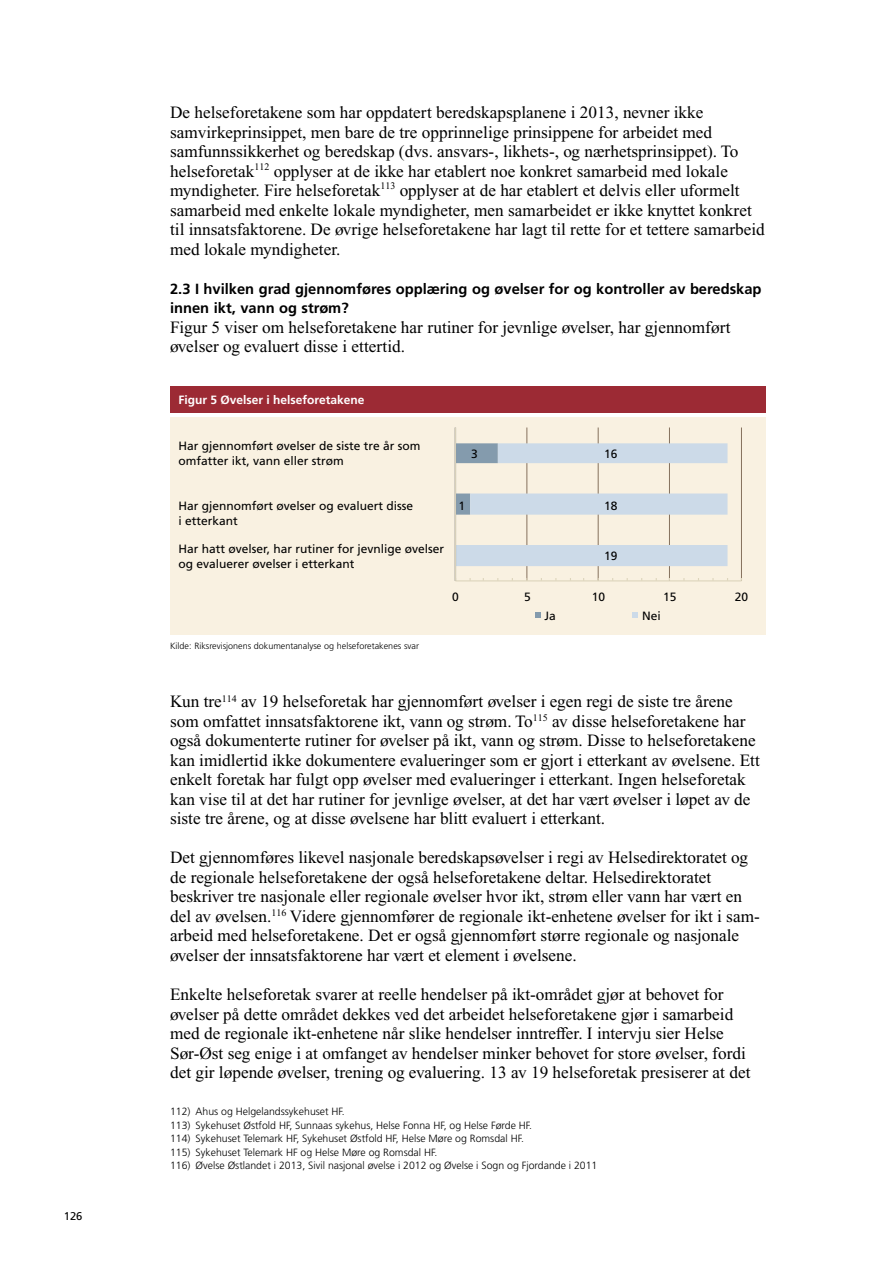
<style>
.page{position:relative;width:893px;height:1263px;background:#fff}
.page>*{position:absolute;margin:0;border:0;box-sizing:border-box;transform-origin:0 0}
.Brtekst{font:17.25px/19.5px "Times New Roman PS Std";color:#000}
.t1{font:700 14.7px/19.5px "Frutiger LT Std";color:#000}
.t2{font:12px/15px "Frutiger LT Std";color:#000}
.Figurtittel{font:700 12px "Frutiger LT Std";color:#fff}
.t3{font:11.25px "Frutiger LT Std";color:#000}
.Fotnoter{font:300 10.5px "Frutiger LT Std";color:#000}
.Kildehenvisning{font:300 9px "Frutiger LT Std";color:#000}
</style>
<div class="page">
<div style="left:170px;top:387px;width:595px;height:26px;background:#9c2a34"></div>
<div style="left:170px;top:417px;width:595px;height:218px;background:#f9f1e1"></div>
<hr style="left:527px;top:427px;width:1px;height:154px;background:#85715d">
<hr style="left:598px;top:427px;width:1px;height:154px;background:#85715d">
<hr style="left:669px;top:427px;width:1px;height:154px;background:#85715d">
<hr style="left:741px;top:427px;width:1px;height:154px;background:#85715d">
<svg style="left:456px;top:443px;width:271px;height:123px"></svg>
<hr style="left:455px;top:580px;width:286px;height:1px;background:#ddd5bc">
<hr style="left:455px;top:428px;width:1px;height:153px;background:#ddd5bc">
<svg style="left:535px;top:612px;width:6px;height:6px"></svg>
<svg style="left:632px;top:612px;width:6px;height:6px"></svg>
<p class="t3" style="left:64px;top:1210px;width:20px">126</p>
<p class="Brtekst" style="left:170px;top:103px;width:596px">De helseforetakene som har oppdatert beredskapsplanene i 2013, nevner ikke samvirkeprinsippet, men bare de tre opprinnelige prinsippene for arbeidet med samfunnssikkerhet og beredskap (dvs. ansvars-, likhets-, og nærhetsprinsippet). To helseforetak<sup>112</sup> opplyser at de ikke har etablert noe konkret samarbeid med lokale myndigheter. Fire helseforetak<sup>113</sup> opplyser at de har etablert et delvis eller uformelt samarbeid med enkelte lokale myndigheter, men samarbeidet er ikke knyttet konkret til innsatsfaktorene. De øvrige helseforetakene har lagt til rette for et tettere samarbeid med lokale myndigheter.</p>
<p class="t1" style="left:170px;top:279px;width:593px">2.3 I hvilken grad gjennomføres opplæring og øvelser for og kontroller av beredskap innen ikt, vann og strøm?</p>
<p class="Brtekst" style="left:170px;top:317px;width:562px">Figur 5 viser om helseforetakene har rutiner for jevnlige øvelser, har gjennomført øvelser og evaluert disse i ettertid.</p>
<p class="Figurtittel" style="left:179px;top:393px;width:187px">Figur 5 Øvelser i helseforetakene</p>
<p class="t2" style="left:178px;top:439px;width:244px">Har gjennomført øvelser de siste tre år som omfatter ikt, vann eller strøm</p>
<p class="t2" style="left:471px;top:446px;width:8px">3</p>
<p class="t2" style="left:604px;top:446px;width:15px">16</p>
<p class="t2" style="left:178px;top:498px;width:236px">Har gjennomført øvelser og evaluert disse i etterkant</p>
<p class="t2" style="left:178px;top:541px;width:267px">Har hatt øvelser, har rutiner for jevnlige øvelser og evaluerer øvelser i etterkant</p>
<p class="t2" style="left:459px;top:498px;width:8px">1</p>
<p class="t2" style="left:604px;top:498px;width:15px">18</p>
<p class="t2" style="left:604px;top:548px;width:15px">19</p>
<p class="t2" style="left:452px;top:589px;width:8px">0</p>
<p class="t2" style="left:524px;top:589px;width:8px">5</p>
<p class="t2" style="left:592px;top:589px;width:15px">10</p>
<p class="t2" style="left:663px;top:589px;width:15px">15</p>
<p class="t2" style="left:735px;top:589px;width:15px">20</p>
<p class="t2" style="left:544px;top:608px;width:13px">Ja</p>
<p class="t2" style="left:642px;top:608px;width:20px">Nei</p>
<p class="Kildehenvisning" style="left:170px;top:641px;width:250px">Kilde: Riksrevisjonens dokumentanalyse og helseforetakenes svar</p>
<p class="Brtekst" style="left:170px;top:692px;width:591px">Kun tre<sup>114</sup> av 19 helseforetak har gjennomført øvelser i egen regi de siste tre årene som omfattet innsatsfaktorene ikt, vann og strøm. To<sup>115</sup> av disse helseforetakene har også dokumenterte rutiner for øvelser på ikt, vann og strøm. Disse to helseforetakene kan imidlertid ikke dokumentere evalueringer som er gjort i etterkant av øvelsene. Ett enkelt foretak har fulgt opp øvelser med evalueringer i etterkant. Ingen helseforetak kan vise til at det har rutiner for jevnlige øvelser, at det har vært øvelser i løpet av de siste tre årene, og at disse øvelsene har blitt evaluert i etterkant.</p>
<p class="Brtekst" style="left:170px;top:848px;width:590px">Det gjennomføres likevel nasjonale beredskapsøvelser i regi av Helsedirektoratet og de regionale helseforetakene der også helseforetakene deltar. Helsedirektoratet beskriver tre nasjonale eller regionale øvelser hvor ikt, strøm eller vann har vært en del av øvelsen.<sup>116</sup> Videre gjennomfører de regionale ikt-enhetene øvelser for ikt i sam&shy;arbeid med helseforetakene. Det er også gjennomført større regionale og nasjonale øvelser der innsatsfaktorene har vært et element i øvelsene.</p>
<p class="Brtekst" style="left:170px;top:984px;width:582px">Enkelte helseforetak svarer at reelle hendelser på ikt-området gjør at behovet for øvelser på dette området dekkes ved det arbeidet helseforetakene gjør i samarbeid med de regionale ikt-enhetene når slike hendelser inntreffer. I intervju sier Helse Sør-Øst seg enige i at omfanget av hendelser minker behovet for store øvelser, fordi det gir løpende øvelser, trening og evaluering. 13 av 19 helseforetak presiserer at det</p>
<p class="Fotnoter" style="left:170px;top:1106px;width:176px">112) Ahus og Helgelandssykehuset HF.</p>
<p class="Fotnoter" style="left:170px;top:1119px;width:364px">113) Sykehuset Østfold HF, Sunnaas sykehus, Helse Fonna HF, og Helse Førde HF.</p>
<p class="Fotnoter" style="left:170px;top:1133px;width:355px">114) Sykehuset Telemark HF, Sykehuset Østfold HF, Helse Møre og Romsdal HF.</p>
<p class="Fotnoter" style="left:170px;top:1146px;width:269px">115) Sykehuset Telemark HF og Helse Møre og Romsdal HF.</p>
<p class="Fotnoter" style="left:170px;top:1160px;width:429px">116) Øvelse Østlandet i 2013, Sivil nasjonal øvelse i 2012 og Øvelse i Sogn og Fjordande i 2011</p>
</div>
